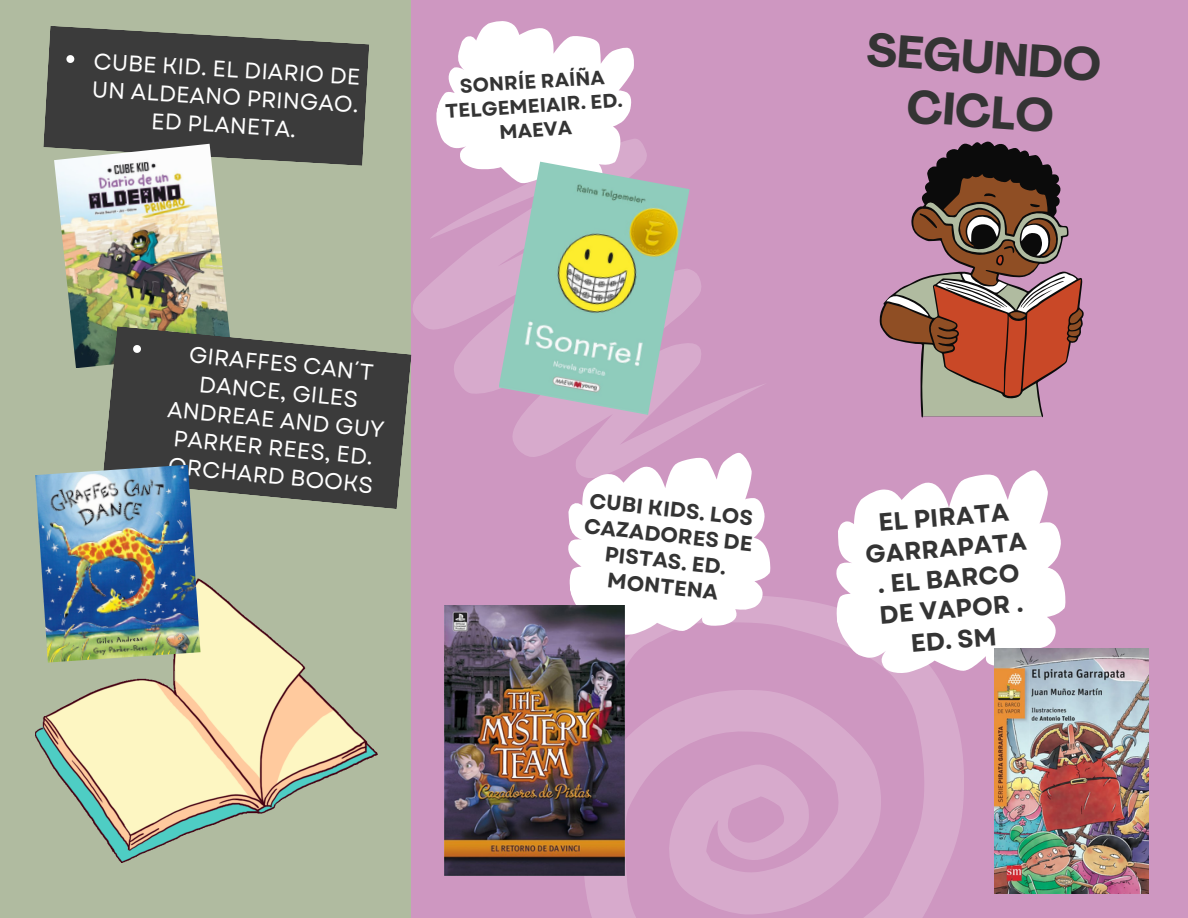
<style>
.page{position:relative;width:1188px;height:918px;background:#ce97c1}
.page>*{position:absolute;margin:0;border:0;box-sizing:border-box;transform-origin:0 0}
.t1{font:700 45px/54px "Agrandir";color:#343434;text-align:center}
.t2{font:700 25.05px/30.8px "Garet";color:#343434;text-align:center}
.t3{font:22.5px/28.2px "Garet";color:#fff;text-align:center}
.t4{font:700 21px/25.8px "Garet";color:#343434;text-align:center}
.t5{font:700 19.65px/24.2px "Garet";color:#343434;text-align:center}
</style>
<div class="page">
<div style="left:0;top:0;width:411px;height:918px;background:#b0bba0"></div>
<svg style="left:584px;top:597px;width:380px;height:321px"></svg>
<svg style="left:822px;top:470px;width:244px;height:216px;fill:#fff"></svg>
<svg style="left:554px;top:478px;width:226px;height:170px;fill:#fff"></svg>
<svg style="left:436px;top:21px;width:198px;height:118px"></svg>
<svg style="left:413px;top:139px;width:351px;height:339px"></svg>
<svg style="left:43px;top:26px;width:326px;height:140px;background:#484946"></svg>
<svg style="left:66px;top:55px;width:9px;height:8px"></svg>
<svg style="left:879px;top:141px;width:205px;height:277px"></svg>
<svg style="left:880px;top:174px;width:202px;height:242px"></svg>
<img style="left:994px;top:648px;width:154px;height:246px">
<img style="left:499px;top:162px;width:191px;height:253px">
<img style="left:445px;top:606px;width:180px;height:270px">
<img style="left:54px;top:144px;width:178px;height:224px">
<img style="left:35px;top:580px;width:342px;height:283px">
<svg style="left:102px;top:326px;width:310px;height:183px;background:#4c4e4a"></svg>
<svg style="left:133px;top:345px;width:8px;height:8px"></svg>
<img style="left:35px;top:465px;width:166px;height:198px">
<p class="t3" style="left:94px;top:48px;width:269px;rotate:3deg">CUBE KID. EL DIARIO DE<br>UN ALDEANO PRINGAO.<br>ED PLANETA.</p>
<p class="t5" style="left:443px;top:76px;width:179px;rotate:-4deg">SONRÍE RAÍÑA<br>TELGEMEIAIR. ED.<br>MAEVA</p>
<p class="t3" style="left:175px;top:338px;width:220px;rotate:6deg">GIRAFFES CAN´T<br>DANCE, GILES<br>ANDREAE AND GUY</p>
<p class="t3" style="left:170px;top:451px;width:207px;rotate:6deg">ORCHARD BOOKS</p>
<p class="t3" style="left:175px;top:423px;width:202px;rotate:6deg">PARKER REES, ED.</p>
<p class="t4" style="left:588px;top:488px;width:171px;rotate:6deg">CUBI KIDS. LOS<br>CAZADORES DE<br>PISTAS. ED.<br>MONTENA</p>
<p class="t1" style="left:869px;top:27px;width:236px;rotate:4deg">SEGUNDO<br>CICLO</p>
<p class="t2" style="left:861px;top:509px;width:163px;rotate:-5deg">EL PIRATA<br>GARRAPATA . EL BARCO<br>DE VAPOR .<br>ED. SM</p>
</div>
